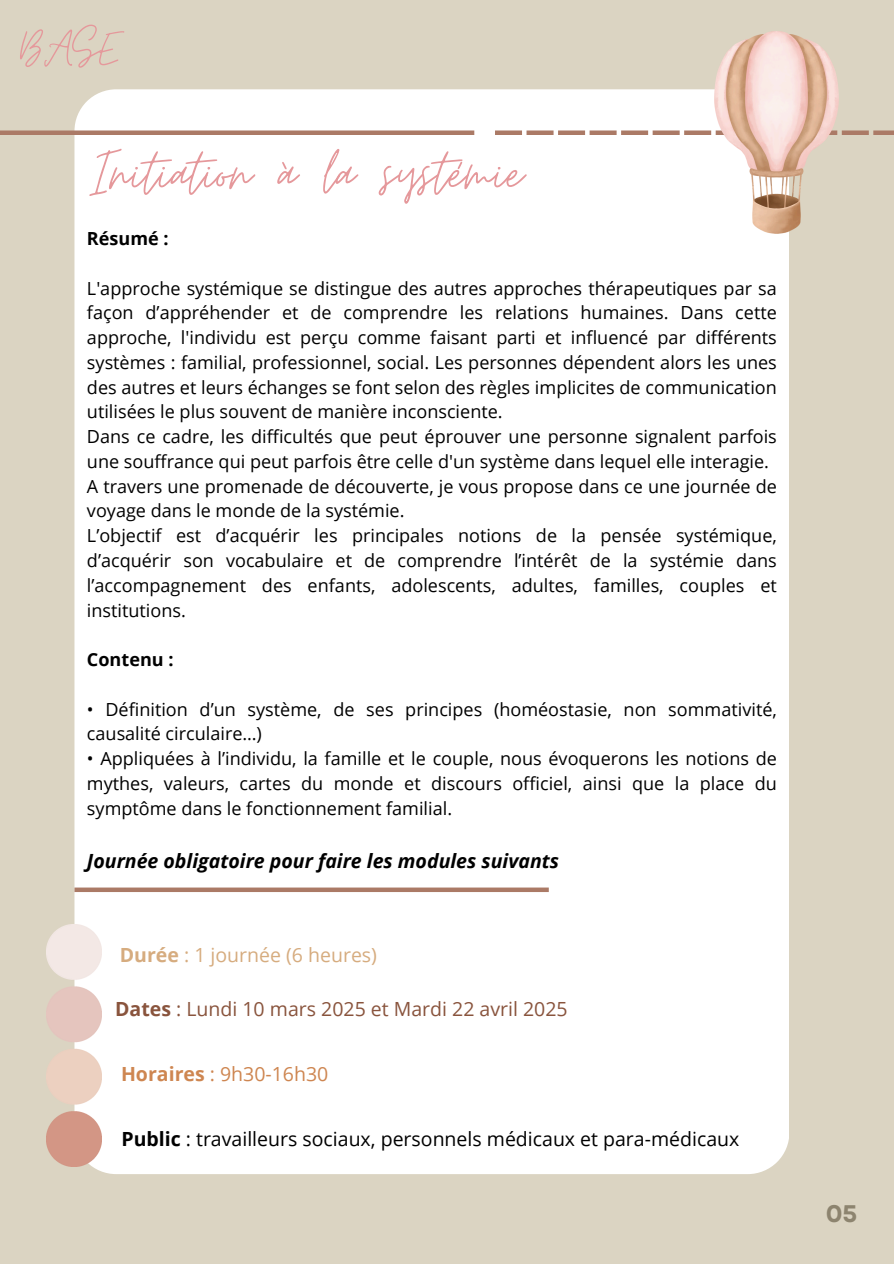
<style>
.page{position:relative;width:894px;height:1264px;background:#fff}
.page>*{position:absolute;margin:0;border:0;box-sizing:border-box;transform-origin:0 0}
.t1{font:69.9px "Moon Time";color:#e5989b}
.t2{font:53.4px "Moon Time";color:#e5989b}
.t3{font:700 24px "Garet";color:#8d846f}
.t4{font:19.5px "Open Sans";color:#000}
.t5{font:italic 700 19.5px "Open Sans";color:#000}
.t6{font:19.5px "Open Sans";color:#89543d}
.t7{font:19.5px "Open Sans";color:#d6ac7f}
.t8{font:19.5px "Open Sans";color:#ce8651}
.t9{font:18px/24.8px "Open Sans";color:#000}
.t10{font:700 18px "Open Sans";color:#000}
.s1{font-weight:700}
</style>
<div class="page">
<div style="left:0;top:0;width:893px;height:1263px;background:#dbd4c2"></div>
<div style="left:74px;top:89px;width:715px;height:1085px;background:#fff"></div>
<img style="left:47px;top:925px;width:55px;height:241px">
<div style="left:0;top:130px;width:474px;height:5px;background:#ab7a66"></div>
<svg style="left:495px;top:130px;width:398px;height:5px"></svg>
<div style="left:74px;top:887px;width:474px;height:5px;background:#ab7a66"></div>
<img style="left:714px;top:32px;width:124px;height:201px">
<h2 class="t2" style="left:20px;top:16px;width:101px">BASE</h2>
<h1 class="t1" style="left:89px;top:130px;width:435px">Initiation à la systémie</h1>
<p class="t10" style="left:87px;top:226px;width:83px">Résumé :</p>
<p class="t9" style="left:87px;top:275px;width:691px">L'approche systémique se distingue des autres approches thérapeutiques par sa façon d’appréhender et de comprendre les relations humaines. Dans cette approche, l'individu est perçu comme faisant parti et influencé par différents systèmes : familial, professionnel, social. Les personnes dépendent alors les unes des autres et leurs échanges se font selon des règles implicites de communication utilisées le plus souvent de manière inconsciente.<br>Dans ce cadre, les difficultés que peut éprouver une personne signalent parfois une souffrance qui peut parfois être celle d'un système dans lequel elle interagie.<br>A travers une promenade de découverte, je vous propose dans ce une journée de voyage dans le monde de la systémie.<br>L’objectif est d’acquérir les principales notions de la pensée systémique, d’acquérir son vocabulaire et de comprendre l’intérêt de la systémie dans l’accompagnement des enfants, adolescents, adultes, familles, couples et institutions.</p>
<p class="t10" style="left:87px;top:646px;width:88px">Contenu :</p>
<p class="t9" style="left:87px;top:696px;width:691px">• Définition d’un système, de ses principes (homéostasie, non sommativité, causalité circulaire…)</p>
<p class="t9" style="left:87px;top:745px;width:691px;text-align:justify">• Appliquées à l’individu, la famille et le couple, nous évoquerons les notions de mythes, valeurs, cartes du monde et discours officiel, ainsi que la place du symptôme dans le fonctionnement familial.</p>
<p class="t5" style="left:87px;top:846px;width:473px">Journée obligatoire pour faire les modules suivants</p>
<p class="t7" style="left:120px;top:941px;width:258px"><span class="s1">Durée</span> : 1 journée (6 heures)</p>
<p class="t6" style="left:115px;top:995px;width:454px"><span class="s1">Dates</span> : Lundi 10 mars 2025 et Mardi 22 avril 2025</p>
<p class="t8" style="left:121px;top:1060px;width:209px"><span class="s1">Horaires</span> : 9h30-16h30</p>
<p class="t4" style="left:121px;top:1124px;width:619px"><span class="s1">Public</span> : travailleurs sociaux, personnels médicaux et para-médicaux</p>
<h3 class="t3" style="left:825px;top:1195px;width:33px">05</h3>
</div>
